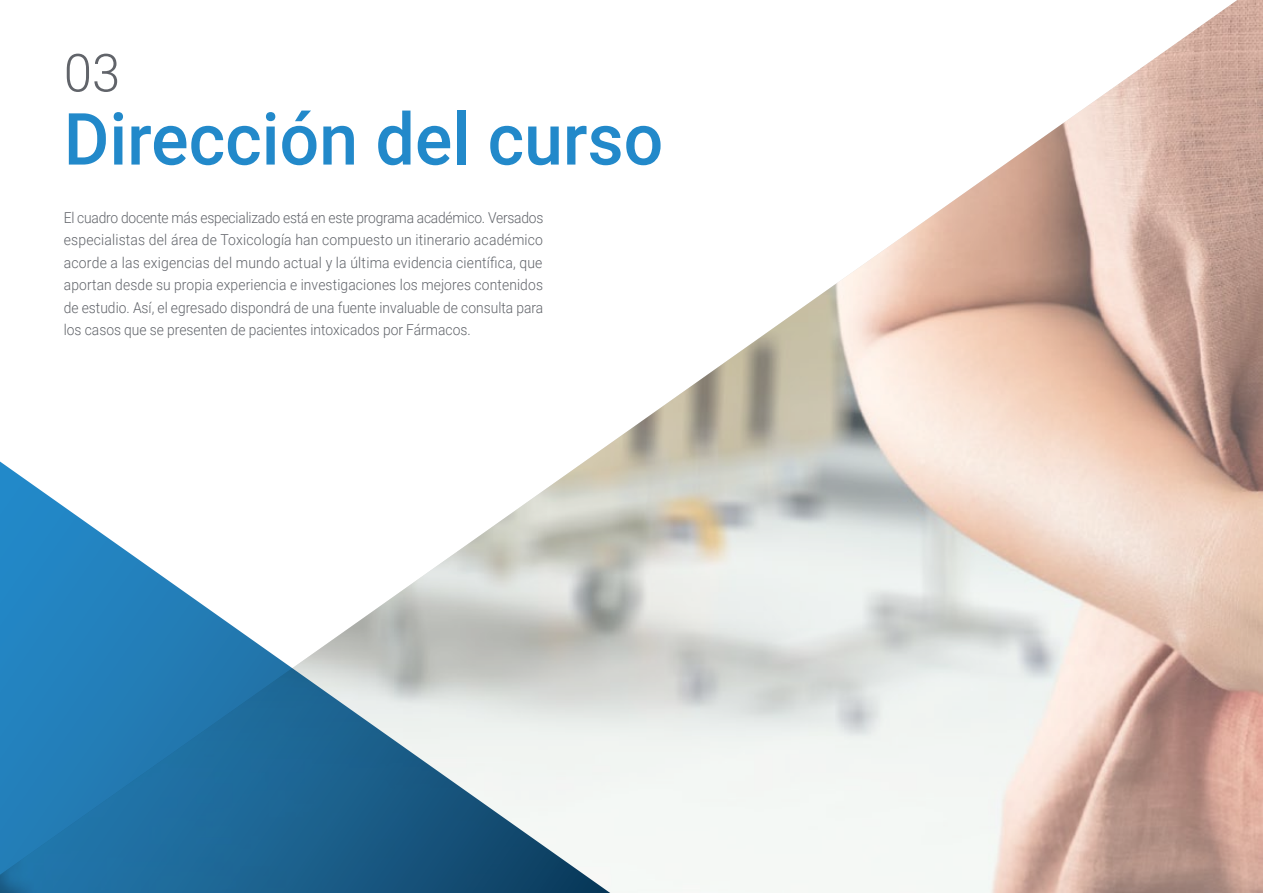
<style>
.page{position:relative;width:1263px;height:893px;background:#fff}
.page>*{position:absolute;margin:0;border:0;box-sizing:border-box;transform-origin:0 0}
.t1{font:500 72px "Roboto";color:#2289ca}
.t2{font:300 52.5px "Roboto";color:#61646a}
.t3{font:300 15px/22.5px "Roboto";color:#61646a;text-align:justify;scale:.92 1}
</style>
<div class="page">
<img style="left:607px;top:0;width:656px;height:893px">
<svg style="left:0;top:446px;width:640px;height:447px"></svg>
<h2 class="t2" style="left:64px;top:36px;width:58px">03</h2>
<h1 class="t1" style="left:64px;top:89px;width:601px">Dirección del curso</h1>
<p class="t3" style="left:64px;top:205px;width:523px">El cuadro docente más especializado está en este programa académico. Versados especialistas del área de Toxicología han compuesto un itinerario académico acorde a las exigencias del mundo actual y la última evidencia científica, que aportan desde su propia experiencia e investigaciones los mejores contenidos de estudio. Así, el egresado dispondrá de una fuente invaluable de consulta para los casos que se presenten de pacientes intoxicados por Fármacos.</p>
</div>
